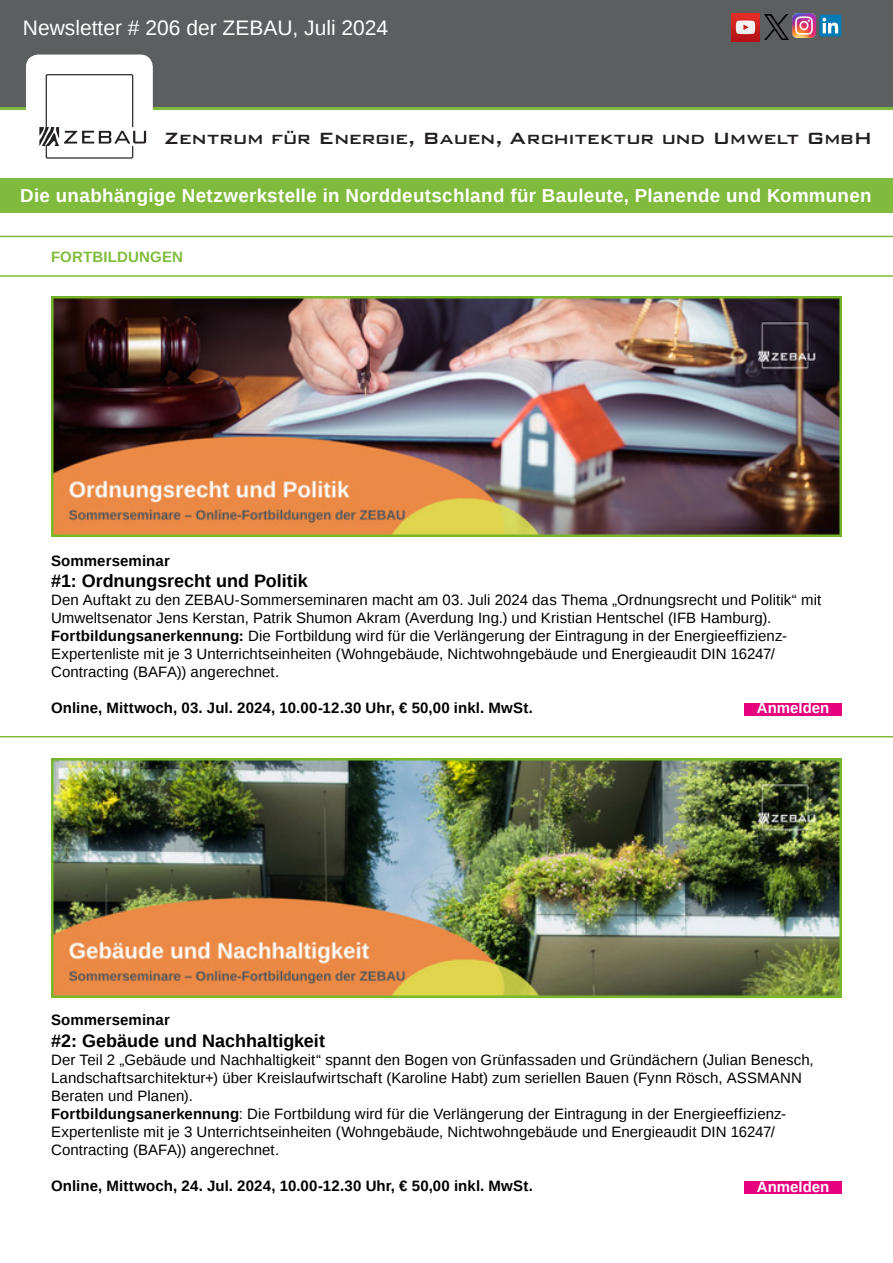
<style>
.page{position:relative;width:893px;height:1263px;background:#fff}
.page>*{position:absolute;margin:0;border:0;box-sizing:border-box;transform-origin:0 0}
.t1{font:500 21.75px "Bank Gothic BT";letter-spacing:-.02em;color:#231f20}
.t2{font:21px "Liberation Sans";color:#fff}
.t3{font:700 18.75px "Liberation Sans";letter-spacing:.015em;color:#fff}
.Überschrift{font:700 18px "Liberation Sans";color:#000}
.Überschrift-2{font:15px/18px "Liberation Sans";letter-spacing:.005em;color:#000}
.Überschrift-3{font:700 15px "Liberation Sans";letter-spacing:.01em;color:#000}
.t4{font:700 15px "Liberation Sans";color:#fff}
.t5{font:700 15px "Liberation Sans";letter-spacing:.01em;color:#80bb3d}
.s1{font-weight:700}
</style>
<div class="page">
<div style="left:0;top:0;width:893px;height:108px;background:#5b5f60"></div>
<hr style="left:0;top:107px;width:893px;height:3px;background:#80bb3d">
<div style="left:26px;top:55px;width:127px;height:121px;background:#fff;border-radius:13px"></div>
<svg style="left:39px;top:74px;width:107px;height:85px"></svg>
<div style="left:0;top:178px;width:893px;height:35px;background:#80bb3d"></div>
<img style="left:731px;top:13px;width:29px;height:29px">
<img style="left:764px;top:15px;width:24px;height:24px">
<img style="left:793px;top:14px;width:22px;height:23px">
<div style="left:819px;top:15px;width:22px;height:22px;background:#007bb6;border-radius:2px"></div>
<svg style="left:822px;top:18px;width:16px;height:15px"></svg>
<hr style="left:0;top:236px;width:893px;height:1px;background:#80bb3d">
<hr style="left:0;top:275px;width:893px;height:2px;background:#80bb3d">
<img style="left:51px;top:297px;width:791px;height:239px">
<img style="left:51px;top:758px;width:791px;height:240px">
<hr style="left:0;top:736px;width:893px;height:1px;background:#80bb3d">
<div style="left:744px;top:702px;width:98px;height:13px;background:#e6007e"></div>
<div style="left:744px;top:1181px;width:98px;height:13px;background:#e6007e"></div>
<h2 class="t2" style="left:23px;top:16px;width:367px">Newsletter # 206 der ZEBAU, Juli 2024</h2>
<h1 class="t1" style="left:164px;top:126px;width:710px">Zentrum für Energie, Bauen, Architektur und Umwelt GmbH</h1>
<p class="t3" style="left:20px;top:182px;width:853px">Die unabhängige Netzwerkstelle in Norddeutschland für Bauleute, Planende und Kommunen</p>
<p class="t5" style="left:51px;top:246px;width:134px">FORTBILDUNGEN</p>
<p class="Überschrift-3" style="left:51px;top:550px;width:120px">Sommerseminar</p>
<p class="Überschrift" style="left:51px;top:569px;width:258px">#1: Ordnungsrecht und Politik</p>
<p class="Überschrift-2" style="left:51px;top:592px;width:772px">Den Auftakt zu den ZEBAU-Sommerseminaren macht am 03. Juli 2024 das Thema „Ordnungsrecht und Politik“ mit<br>Umweltsenator Jens Kerstan, Patrik Shumon Akram (Averdung Ing.) und Kristian Hentschel (IFB Hamburg).</p>
<p class="Überschrift-2" style="left:51px;top:628px;width:737px"><span class="s1">Fortbildungsanerkennung:</span> Die Fortbildung wird für die Verlängerung der Eintragung in der Energieeffizienz-<br>Expertenliste mit je 3 Unterrichtseinheiten (Wohngebäude, Nichtwohngebäude und Energieaudit DIN 16247/<br>Contracting (BAFA)) angerechnet.</p>
<p class="Überschrift-3" style="left:51px;top:698px;width:483px">Online, Mittwoch, 03. Jul. 2024, 10.00-12.30 Uhr, € 50,00 inkl. MwSt.</p>
<p class="t4" style="left:757px;top:698px;width:74px">Anmelden</p>
<p class="Überschrift-3" style="left:51px;top:1010px;width:120px">Sommerseminar</p>
<p class="Überschrift" style="left:51px;top:1028px;width:275px">#2: Gebäude und Nachhaltigkeit</p>
<p class="Überschrift-2" style="left:51px;top:1051px;width:764px">Der Teil 2 „Gebäude und Nachhaltigkeit“ spannt den Bogen von Grünfassaden und Gründächern (Julian Benesch,<br>Landschaftsarchitektur+) über Kreislaufwirtschaft (Karoline Habt) zum seriellen Bauen (Fynn Rösch, ASSMANN<br>Beraten und Planen).</p>
<p class="Überschrift-2" style="left:51px;top:1105px;width:737px"><span class="s1">Fortbildungsanerkennung</span>: Die Fortbildung wird für die Verlängerung der Eintragung in der Energieeffizienz-<br>Expertenliste mit je 3 Unterrichtseinheiten (Wohngebäude, Nichtwohngebäude und Energieaudit DIN 16247/<br>Contracting (BAFA)) angerechnet.</p>
<p class="Überschrift-3" style="left:51px;top:1175px;width:484px">Online, Mittwoch, 24. Jul. 2024, 10.00-12.30 Uhr, € 50,00 inkl. MwSt.</p>
<p class="t4" style="left:757px;top:1176px;width:74px">Anmelden</p>
</div>
